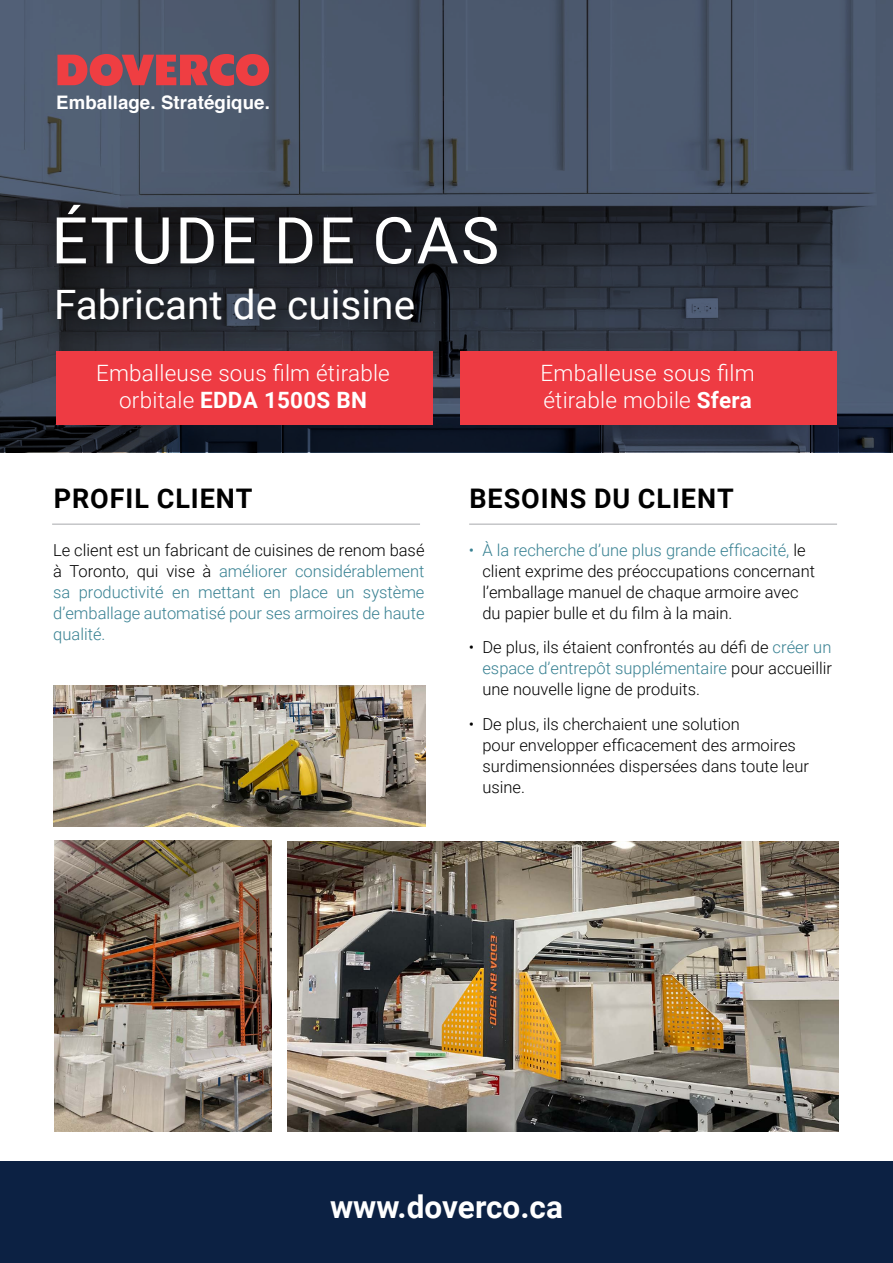
<style>
.page{position:relative;width:893px;height:1263px;background:#fff}
.page>*{position:absolute;margin:0;border:0;box-sizing:border-box;transform-origin:0 0}
.Header_Text{font:64.5px "Roboto";letter-spacing:.035em;color:#fff}
.t1{font:40.5px "Roboto";color:#fff}
.Footer_URL_Text{font:700 31.5px "Roboto";color:#fff}
.Paragraph_Title{font:700 27px "Roboto";letter-spacing:.035em;color:#000}
.Subheader_Text{font:300 22.5px/27px "Roboto";letter-spacing:.01em;color:#fff}
.t2{font:700 18.6px "Helvetica";letter-spacing:.005em;color:#fff}
.t3{font:300 16.5px/21px "Roboto";color:#000}
.Paragraph_Text{font:300 16.5px/21px "Roboto";color:#388192;text-align:justify}
.s1{font-weight:700}
.s2{color:#000}
.s3{color:#388192}
</style>
<div class="page">
<svg style="left:0;top:0;width:893px;height:452px;background:#3f4a5c"></svg>
<div style="left:0;top:1161px;width:893px;height:102px;background:#0c2143"></div>
<img style="left:288px;top:841px;width:551px;height:290px">
<img style="left:53px;top:686px;width:372px;height:140px">
<img style="left:54px;top:841px;width:218px;height:290px">
<div style="left:39px;top:189px;width:484px;height:102px;background:#000;opacity:.75"></div>
<div style="left:460px;top:351px;width:377px;height:74px;background:#ee3b43"></div>
<div style="left:39px;top:273px;width:401px;height:73px;background:#000;opacity:.75"></div>
<hr style="left:469px;top:524px;width:368px;height:1px;background:#a7a9ac">
<hr style="left:52px;top:524px;width:368px;height:1px;background:#a7a9ac">
<svg style="left:57px;top:54px;width:212px;height:32px;background:#ba4750"></svg>
<div style="left:56px;top:351px;width:377px;height:74px;background:#ee3b43"></div>
<p class="t2" style="left:56px;top:88px;width:215px">Emballage. Stratégique.</p>
<p class="Header_Text" style="left:51px;top:195px;width:449px">ÉTUDE DE CAS</p>
<p class="t1" style="left:54px;top:276px;width:363px">Fabricant de cuisine</p>
<p class="Subheader_Text" style="left:96px;top:359px;width:295px;text-align:center">Emballeuse sous film étirable orbitale <span class="s1">EDDA 1500S BN</span></p>
<p class="Paragraph_Title" style="left:54px;top:479px;width:200px">PROFIL CLIENT</p>
<p class="Paragraph_Text" style="left:53px;top:539px;width:373px"><span class="s2">Le client est un fabricant de cuisines de renom basé à Toronto, qui vise à</span> améliorer considérablement sa productivité en mettant en place un système d’emballage automatisé pour ses armoires de haute qualité.</p>
<p class="Subheader_Text" style="left:540px;top:359px;width:216px">Emballeuse sous film étirable mobile <span class="s1">Sfera</span></p>
<p class="Paragraph_Title" style="left:469px;top:479px;width:266px">BESOINS DU CLIENT</p>
<p class="t3" style="left:482px;top:539px;width:334px;text-indent:-13px"><span class="s3">• À la recherche d’une plus grande efficacité,</span> le client exprime des préoccupations concernant l’emballage manuel de chaque armoire avec du papier bulle et du film à la main.</p>
<p class="t3" style="left:482px;top:636px;width:351px;text-align:justify;text-indent:-13px">• De plus, ils étaient confrontés au défi de <span class="s3">créer un espace d’entrepôt supplémentaire</span> pour accueillir une nouvelle ligne de produits.</p>
<p class="t3" style="left:482px;top:713px;width:328px;text-indent:-13px">• De plus, ils cherchaient une solution<br>pour envelopper efficacement des armoires surdimensionnées dispersées dans toute leur usine.</p>
<p class="Footer_URL_Text" style="left:330px;top:1184px;width:234px">www.doverco.ca</p>
</div>
